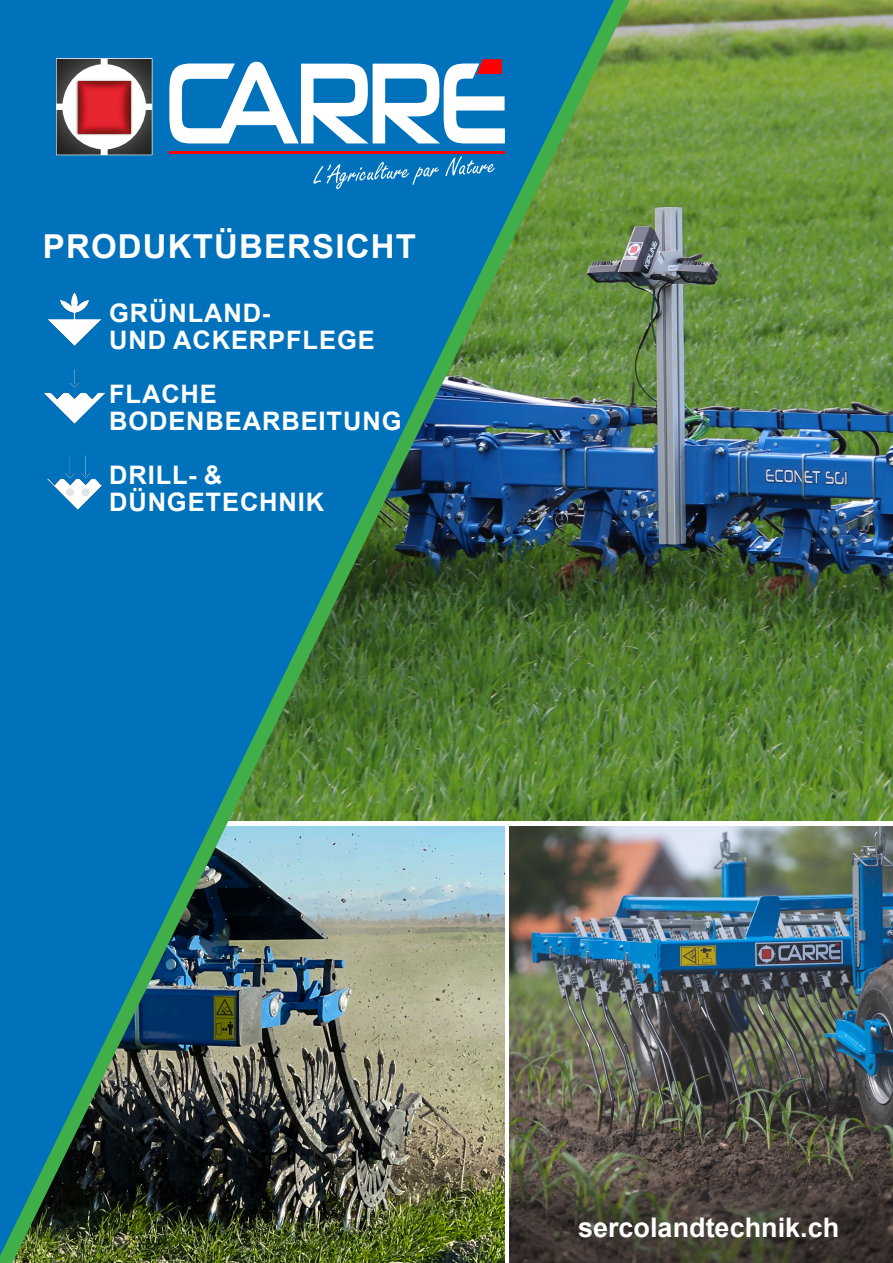
<style>
.page{position:relative;width:893px;height:1263px;background:#fff}
.page>*{position:absolute;margin:0;border:0;box-sizing:border-box;transform-origin:0 0}
.t1{font:700 33px "Arial";letter-spacing:.035em;color:#fff}
.t2{font:700 27px "Arial";color:#fff}
.t3{font:700 25.5px/27px "Arial";letter-spacing:.035em;color:#fff}
</style>
<div class="page">
<img style="left:630px;top:826px;width:263px;height:437px">
<img style="left:630px;top:0;width:263px;height:821px">
<img style="left:0;top:0;width:630px;height:1263px">
<img style="left:0;top:0;width:614px;height:1256px">
<div style="left:57px;top:59px;width:95px;height:96px;background:#fff"></div>
<img style="left:78px;top:82px;width:52px;height:51px">
<svg style="left:169px;top:59px;width:336px;height:84px"></svg>
<hr style="left:169px;top:151px;width:336px;height:3px;background:#f00">
<svg style="left:108px;top:110px;width:44px;height:45px"></svg>
<svg style="left:57px;top:110px;width:44px;height:45px"></svg>
<svg style="left:108px;top:59px;width:44px;height:45px"></svg>
<svg style="left:57px;top:59px;width:44px;height:45px"></svg>
<svg style="left:313px;top:162px;width:126px;height:27px;background:#2486c5"></svg>
<svg style="left:445px;top:156px;width:50px;height:20px"></svg>
<img style="left:43px;top:287px;width:63px;height:64px">
<img style="left:43px;top:365px;width:63px;height:63px">
<img style="left:43px;top:451px;width:63px;height:63px">
<p class="t1" style="left:43px;top:223px;width:374px">PRODUKTÜBERSICHT</p>
<p class="t3" style="left:109px;top:299px;width:163px">GRÜNLAND-</p>
<p class="t3" style="left:109px;top:326px;width:267px">UND ACKERPFLEGE</p>
<p class="t3" style="left:109px;top:380px;width:294px">FLACHE<br>BODENBEARBEITUNG</p>
<p class="t3" style="left:109px;top:461px;width:115px">DRILL- &amp;</p>
<p class="t3" style="left:109px;top:488px;width:217px">DÜNGETECHNIK</p>
<p class="t2" style="left:578px;top:1208px;width:263px">sercolandtechnik.ch</p>
</div>
